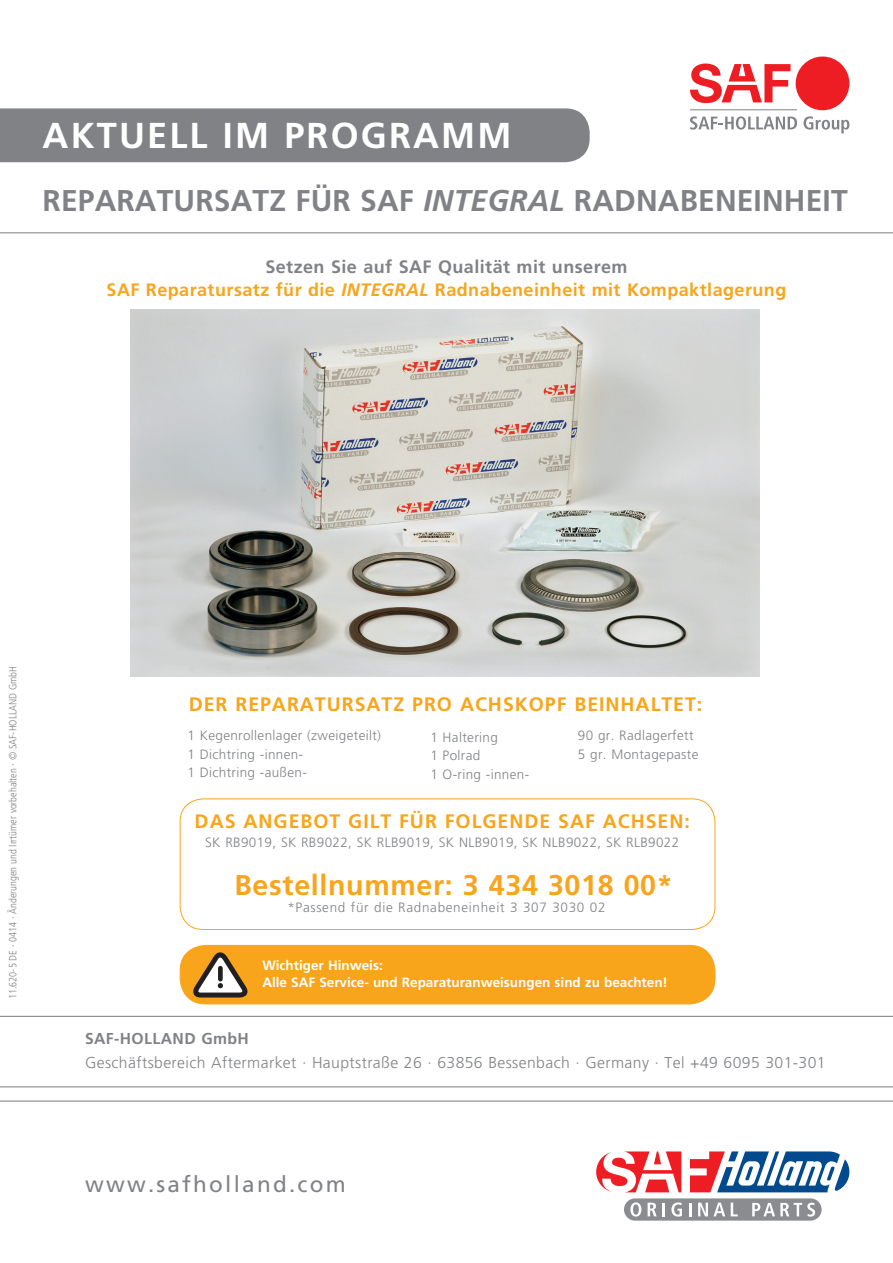
<style>
.page{position:relative;width:893px;height:1263px;background:#fff}
.page>*{position:absolute;margin:0;border:0;box-sizing:border-box;transform-origin:0 0}
.t1{font:700 36px "Frutiger LT Std";letter-spacing:.06em;color:#fff}
.t2{font:700 30px "Frutiger LT Std";letter-spacing:.005em;color:#808285}
.t3{font:700 28.5px "Frutiger LT Std";letter-spacing:.025em;color:#f9a51b}
.t4{font:22.5px "Frutiger LT Std";letter-spacing:.1em;color:#808285}
.t5{font:700 19.5px "Frutiger LT Std";letter-spacing:.05em;color:#f9a51b}
.t6{font:700 18px/23.4px "Frutiger LT Std";letter-spacing:.025em;color:#f9a51b;text-align:center}
.t7{font:300 15.75px "Frutiger LT Std";letter-spacing:.025em;color:#808285}
.t8{font:700 15.75px "Frutiger LT Std";letter-spacing:.025em;color:#808285}
.t9{font:300 13.5px "Frutiger LT Std";letter-spacing:.025em;color:#808285}
.t10{font:700 13.5px "Frutiger LT Std";color:#fff}
.t11{font:300 13.5px "Frutiger LT Std";letter-spacing:.05em;color:#808285}
.t12{font:300 condensed 10.5px "Frutiger LT Std";color:#808285}
.s1{font-style:italic}
.s2{color:#808285}
</style>
<div class="page">
<div style="left:180px;top:798px;width:535px;height:132px;border:1px solid #f9a51b;border-radius:23px"></div>
<hr style="left:690px;top:109px;width:107px;height:1px;background:#808285">
<svg style="left:690px;top:116px;width:107px;height:14px"></svg>
<svg style="left:804px;top:116px;width:45px;height:17px"></svg>
<div style="left:796px;top:57px;width:53px;height:53px;background:#ee1d23;border-radius:50%"></div>
<svg style="left:690px;top:64px;width:100px;height:39px"></svg>
<div style="left:624px;top:1198px;width:198px;height:22px;background:#8a8c8f;border-radius:11px"></div>
<svg style="left:596px;top:1151px;width:253px;height:42px"></svg>
<svg style="left:630px;top:1202px;width:11px;height:14px"></svg>
<svg style="left:648px;top:1203px;width:9px;height:13px"></svg>
<svg style="left:663px;top:1203px;width:2px;height:13px"></svg>
<svg style="left:671px;top:1202px;width:11px;height:14px"></svg>
<svg style="left:689px;top:1203px;width:2px;height:13px"></svg>
<svg style="left:698px;top:1203px;width:27px;height:13px"></svg>
<svg style="left:731px;top:1203px;width:7px;height:13px"></svg>
<svg style="left:752px;top:1203px;width:63px;height:13px"></svg>
<hr style="left:0;top:232px;width:893px;height:1px;background:#808285">
<hr style="left:0;top:1100px;width:893px;height:1px;background:#808285">
<hr style="left:0;top:1086px;width:893px;height:1px;background:#808285">
<img style="left:131px;top:309px;width:628px;height:367px">
<hr style="left:0;top:1016px;width:893px;height:1px;background:#808285">
<div style="left:0;top:108px;width:590px;height:54px;background:#808285"></div>
<div style="left:180px;top:945px;width:535px;height:59px;background:#f9a51b;border-radius:26px"></div>
<div style="left:180px;top:945px;width:535px;height:59px;border:1px solid #f9a51b;border-radius:26px"></div>
<svg style="left:190px;top:951px;width:58px;height:49px"></svg>
<p class="t1" style="left:43px;top:115px;width:470px">AKTUELL IM PROGRAMM</p>
<p class="t2" style="left:43px;top:183px;width:807px">REPARATURSATZ FÜR SAF <span class="s1">INTEGRAL</span> RADNABENEINHEIT</p>
<p class="t6" style="left:107px;top:255px;width:681px"><span class="s2">Setzen Sie auf SAF Qualität mit unserem<br></span>SAF Reparatursatz für die <span class="s1">INTEGRAL</span> Radnabeneinheit mit Kompaktlagerung</p>
<p class="t12" style="left:7px;top:999px;width:334px;rotate:-90deg">11.620-5 DE · 0414 · Änderungen und Irrtümer vorbehalten · © SAF-HOLLAND GmbH</p>
<p class="t5" style="left:189px;top:693px;width:515px">DER REPARATURSATZ PRO ACHSKOPF BEINHALTET:</p>
<p class="t9" style="left:188px;top:727px;width:195px">1 Kegenrollenlager (zweigeteilt)</p>
<p class="t9" style="left:188px;top:746px;width:117px">1 Dichtring -innen-</p>
<p class="t9" style="left:188px;top:765px;width:121px">1 Dichtring -außen-</p>
<p class="t9" style="left:578px;top:728px;width:117px">90 gr. Radlagerfett</p>
<p class="t9" style="left:578px;top:747px;width:122px">5 gr. Montagepaste</p>
<p class="t9" style="left:430px;top:729px;width:69px">1 Haltering</p>
<p class="t9" style="left:430px;top:748px;width:52px">1 Polrad</p>
<p class="t9" style="left:430px;top:767px;width:100px">1 O-ring -innen-</p>
<p class="t5" style="left:195px;top:810px;width:497px">DAS ANGEBOT GILT FÜR FOLGENDE SAF ACHSEN:</p>
<p class="t9" style="left:205px;top:834px;width:475px">SK RB9019, SK RB9022, SK RLB9019, SK NLB9019, SK NLB9022, SK RLB9022</p>
<p class="t3" style="left:234px;top:868px;width:440px">Bestellnummer: 3 434 3018 00*</p>
<p class="t11" style="left:287px;top:900px;width:320px">*Passend für die Radnabeneinheit 3 307 3030 02</p>
<p class="t10" style="left:262px;top:958px;width:122px">Wichtiger Hinweis:</p>
<p class="t10" style="left:262px;top:974px;width:407px">Alle SAF Service- und Reparaturanweisungen sind zu beachten!</p>
<p class="t8" style="left:85px;top:1029px;width:165px">SAF-HOLLAND GmbH</p>
<p class="t7" style="left:85px;top:1054px;width:742px">Geschäftsbereich Aftermarket · Hauptstraße 26 · 63856 Bessenbach · Germany · Tel +49 6095 301-301</p>
<p class="t4" style="left:85px;top:1171px;width:262px">www.safholland.com</p>
</div>
